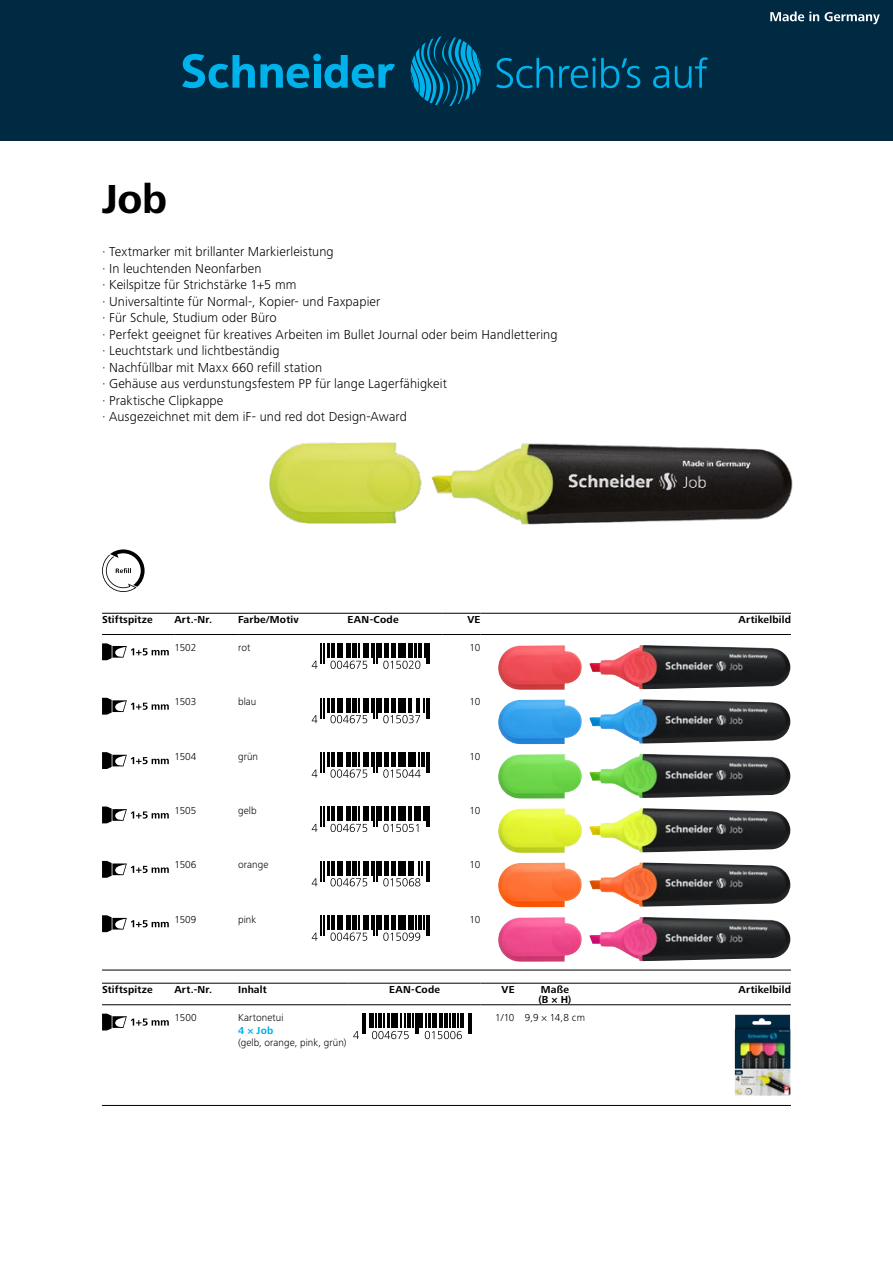
<style>
.page{position:relative;width:893px;height:1263px;background:#fff}
.page>*{position:absolute;margin:0;border:0;box-sizing:border-box;transform-origin:0 0}
.t1{font:700 42px "Frutiger Next LTW1 G";color:#000}
.t2{font:300 13.5px/16.5px "Frutiger Next LTW1 G";letter-spacing:.01em;color:#000}
.t3{font:300 10.5px "Frutiger Next LTW1 G";color:#000}
.t4{font:700 10.5px/9.8px "Frutiger Next LTW1 G";letter-spacing:.02em;color:#000}
.t5{font:700 10.5px "Frutiger Next LTW1 G";color:#00b2eb}
</style>
<div class="page">
<div style="left:0;top:0;width:893px;height:140px;background:#002942"></div>
<svg style="left:770px;top:11px;width:49px;height:10px"></svg>
<svg style="left:825px;top:12px;width:55px;height:12px"></svg>
<div style="left:313px;top:54px;width:8px;height:7px;background:#00b2eb;border-radius:50%"></div>
<div style="left:314px;top:64px;width:7px;height:24px;background:#00b2eb"></div>
<svg style="left:182px;top:54px;width:127px;height:34px"></svg>
<svg style="left:324px;top:55px;width:71px;height:33px"></svg>
<svg style="left:496px;top:58px;width:57px;height:30px"></svg>
<svg style="left:559px;top:58px;width:81px;height:30px"></svg>
<svg style="left:653px;top:66px;width:16px;height:22px"></svg>
<svg style="left:675px;top:57px;width:33px;height:31px"></svg>
<svg style="left:411px;top:36px;width:70px;height:70px"></svg>
<img style="left:269px;top:443px;width:524px;height:82px">
<svg style="left:102px;top:549px;width:43px;height:43px"></svg>
<hr style="left:102px;top:613px;width:72px;height:1px;background:#000">
<hr style="left:102px;top:634px;width:72px;height:1px;background:#000">
<hr style="left:174px;top:613px;width:64px;height:1px;background:#000">
<hr style="left:174px;top:634px;width:64px;height:1px;background:#000">
<hr style="left:238px;top:613px;width:66px;height:1px;background:#000">
<hr style="left:238px;top:634px;width:66px;height:1px;background:#000">
<hr style="left:304px;top:613px;width:138px;height:1px;background:#000">
<hr style="left:304px;top:634px;width:138px;height:1px;background:#000">
<hr style="left:442px;top:613px;width:38px;height:1px;background:#000">
<hr style="left:442px;top:634px;width:38px;height:1px;background:#000">
<hr style="left:480px;top:613px;width:311px;height:1px;background:#000">
<hr style="left:480px;top:634px;width:311px;height:1px;background:#000">
<svg style="left:102px;top:643px;width:67px;height:17px"></svg>
<hr style="left:378px;top:643px;width:4px;height:15px;background:#000">
<svg style="left:312px;top:643px;width:65px;height:26px"></svg>
<svg style="left:383px;top:643px;width:47px;height:26px"></svg>
<img style="left:498px;top:645px;width:292px;height:45px">
<svg style="left:102px;top:698px;width:67px;height:17px"></svg>
<hr style="left:378px;top:698px;width:4px;height:14px;background:#000">
<svg style="left:312px;top:698px;width:65px;height:25px"></svg>
<svg style="left:383px;top:698px;width:47px;height:25px"></svg>
<img style="left:498px;top:699px;width:292px;height:45px">
<svg style="left:102px;top:752px;width:67px;height:17px"></svg>
<hr style="left:378px;top:752px;width:4px;height:15px;background:#000">
<hr style="left:421px;top:752px;width:3px;height:15px;background:#000">
<hr style="left:426px;top:752px;width:2px;height:21px;background:#000">
<svg style="left:429px;top:752px;width:1px;height:21px"></svg>
<svg style="left:312px;top:752px;width:65px;height:26px"></svg>
<svg style="left:383px;top:752px;width:38px;height:26px"></svg>
<img style="left:498px;top:754px;width:292px;height:44px">
<svg style="left:102px;top:806px;width:67px;height:17px"></svg>
<hr style="left:378px;top:806px;width:4px;height:15px;background:#000">
<svg style="left:312px;top:806px;width:65px;height:26px"></svg>
<svg style="left:383px;top:806px;width:47px;height:26px"></svg>
<img style="left:498px;top:808px;width:292px;height:45px">
<svg style="left:102px;top:861px;width:67px;height:17px"></svg>
<hr style="left:378px;top:861px;width:4px;height:14px;background:#000">
<hr style="left:426px;top:861px;width:2px;height:20px;background:#000">
<svg style="left:429px;top:861px;width:1px;height:20px"></svg>
<svg style="left:312px;top:861px;width:65px;height:25px"></svg>
<svg style="left:383px;top:861px;width:40px;height:25px"></svg>
<img style="left:498px;top:862px;width:292px;height:45px">
<svg style="left:102px;top:915px;width:67px;height:17px"></svg>
<hr style="left:378px;top:915px;width:4px;height:15px;background:#000">
<svg style="left:312px;top:915px;width:65px;height:26px"></svg>
<svg style="left:383px;top:915px;width:47px;height:26px"></svg>
<img style="left:498px;top:917px;width:292px;height:45px">
<hr style="left:102px;top:970px;width:689px;height:1px;background:#000">
<hr style="left:102px;top:983px;width:72px;height:1px;background:#000">
<hr style="left:102px;top:1004px;width:72px;height:1px;background:#000">
<hr style="left:174px;top:983px;width:64px;height:1px;background:#000">
<hr style="left:174px;top:1004px;width:64px;height:1px;background:#000">
<hr style="left:238px;top:983px;width:111px;height:1px;background:#000">
<hr style="left:238px;top:1004px;width:111px;height:1px;background:#000">
<hr style="left:349px;top:983px;width:131px;height:1px;background:#000">
<hr style="left:349px;top:1004px;width:131px;height:1px;background:#000">
<hr style="left:480px;top:983px;width:39px;height:1px;background:#000">
<hr style="left:480px;top:1004px;width:39px;height:1px;background:#000">
<hr style="left:519px;top:983px;width:72px;height:1px;background:#000">
<hr style="left:519px;top:1004px;width:72px;height:1px;background:#000">
<hr style="left:591px;top:983px;width:200px;height:1px;background:#000">
<hr style="left:591px;top:1004px;width:200px;height:1px;background:#000">
<svg style="left:102px;top:1014px;width:67px;height:16px"></svg>
<hr style="left:369px;top:1014px;width:3px;height:14px;background:#000">
<hr style="left:417px;top:1014px;width:2px;height:20px;background:#000">
<hr style="left:420px;top:1014px;width:3px;height:14px;background:#000">
<svg style="left:353px;top:1014px;width:13px;height:25px"></svg>
<svg style="left:372px;top:1014px;width:44px;height:25px"></svg>
<svg style="left:425px;top:1014px;width:46px;height:25px"></svg>
<img style="left:735px;top:1015px;width:55px;height:81px">
<hr style="left:102px;top:1105px;width:689px;height:1px;background:#000">
<h1 class="t1" style="left:102px;top:175px;width:67px">Job</h1>
<p class="t2" style="left:102px;top:244px;width:457px">· Textmarker mit brillanter Markierleistung<br>· In leuchtenden Neonfarben<br>· Keilspitze für Strichstärke 1+5 mm<br>· Universaltinte für Normal-, Kopier- und Faxpapier<br>· Für Schule, Studium oder Büro<br>· Perfekt geeignet für kreatives Arbeiten im Bullet Journal oder beim Handlettering · Leuchtstark und lichtbeständig<br>· Nachfüllbar mit Maxx 660 refill station<br>· Gehäuse aus verdunstungsfestem PP für lange Lagerfähigkeit<br>· Praktische Clipkappe<br>· Ausgezeichnet mit dem iF- und red dot Design-Award</p>
<p class="t4" style="left:102px;top:615px;width:52px">Stiftspitze</p>
<p class="t4" style="left:174px;top:615px;width:39px">Art.-Nr.</p>
<p class="t4" style="left:238px;top:615px;width:62px">Farbe/Motiv</p>
<p class="t4" style="left:348px;top:615px;width:52px">EAN-Code</p>
<p class="t4" style="left:467px;top:615px;width:15px">VE</p>
<p class="t4" style="left:739px;top:615px;width:54px">Artikelbild</p>
<p class="t3" style="left:174px;top:641px;width:23px">1502</p>
<p class="t3" style="left:238px;top:641px;width:14px">rot</p>
<p class="t3" style="left:469px;top:641px;width:13px">10</p>
<p class="t3" style="left:174px;top:696px;width:23px">1503</p>
<p class="t3" style="left:238px;top:696px;width:20px">blau</p>
<p class="t3" style="left:469px;top:696px;width:13px">10</p>
<p class="t3" style="left:174px;top:750px;width:23px">1504</p>
<p class="t3" style="left:238px;top:750px;width:22px">grün</p>
<p class="t3" style="left:469px;top:750px;width:13px">10</p>
<p class="t3" style="left:174px;top:805px;width:23px">1505</p>
<p class="t3" style="left:238px;top:805px;width:20px">gelb</p>
<p class="t3" style="left:469px;top:805px;width:13px">10</p>
<p class="t3" style="left:174px;top:859px;width:23px">1506</p>
<p class="t3" style="left:238px;top:859px;width:32px">orange</p>
<p class="t3" style="left:469px;top:859px;width:13px">10</p>
<p class="t3" style="left:174px;top:913px;width:23px">1509</p>
<p class="t3" style="left:238px;top:913px;width:20px">pink</p>
<p class="t3" style="left:469px;top:913px;width:13px">10</p>
<p class="t4" style="left:102px;top:985px;width:52px">Stiftspitze</p>
<p class="t4" style="left:174px;top:985px;width:39px">Art.-Nr.</p>
<p class="t4" style="left:238px;top:985px;width:30px">Inhalt</p>
<p class="t4" style="left:389px;top:985px;width:52px">EAN-Code</p>
<p class="t4" style="left:501px;top:985px;width:15px">VE</p>
<p class="t4" style="left:538px;top:985px;width:34px">Maße (B × H)</p>
<p class="t4" style="left:739px;top:985px;width:54px">Artikelbild</p>
<p class="t3" style="left:174px;top:1012px;width:24px">1500</p>
<p class="t3" style="left:238px;top:1012px;width:47px">Kartonetui</p>
<p class="t5" style="left:238px;top:1024px;width:37px">4 × Job</p>
<p class="t3" style="left:238px;top:1036px;width:110px">(gelb, orange, pink, grün)</p>
<p class="t3" style="left:495px;top:1012px;width:91px">1/10 9,9 × 14,8 cm</p>
</div>
